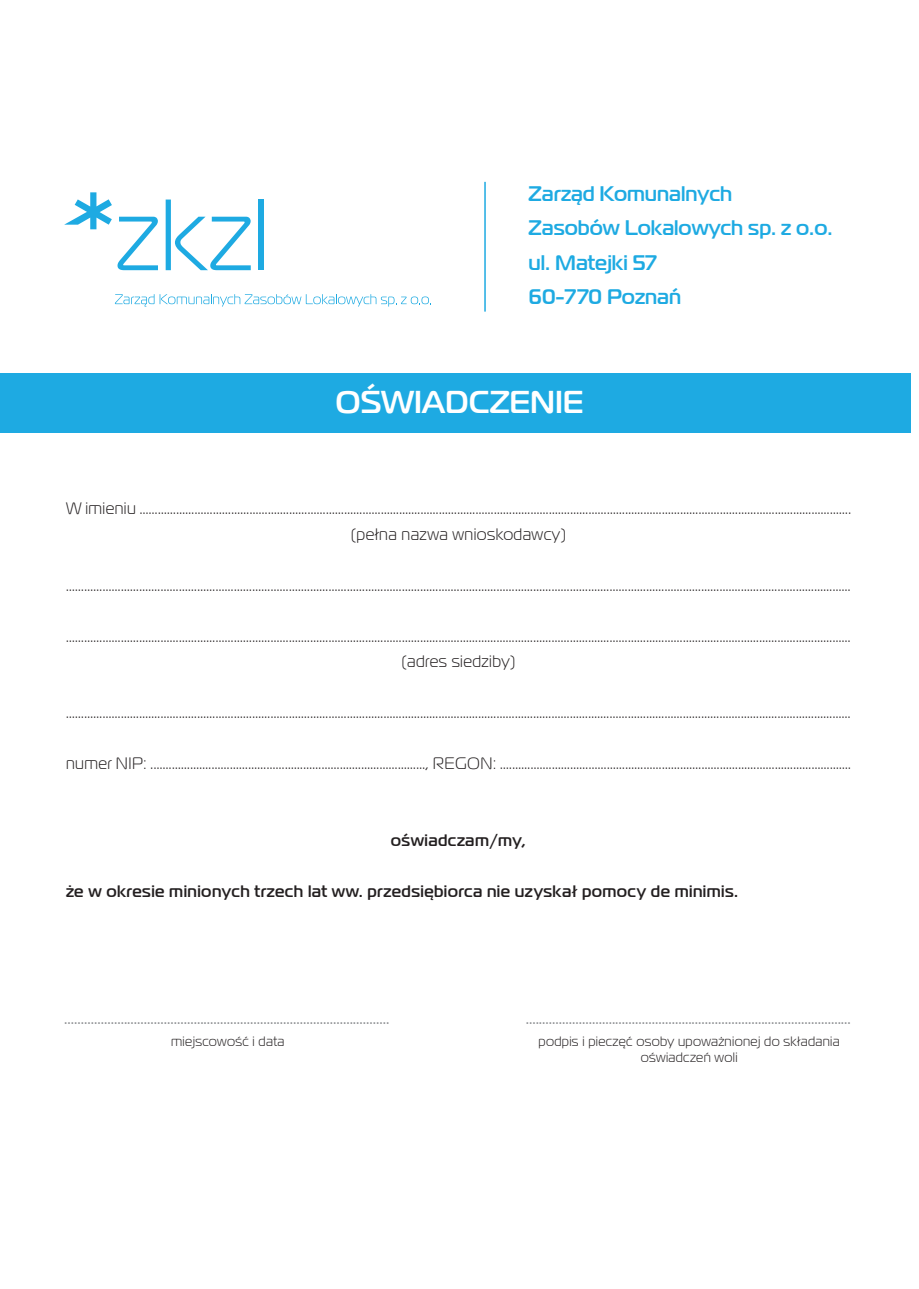
<style>
.page{position:relative;width:919px;height:1289px;background:#fff}
.page>*{position:absolute;margin:0;border:0;box-sizing:border-box;transform-origin:0 0}
.t1{font:500 31.5px "Magistral";color:#fff}
.t2{font:500 21px "Magistral";color:#1eaae2}
.t3{font:300 16.5px "Magistral";letter-spacing:.025em;color:#231f20}
.t4{font:16.5px "Magistral";color:#939598}
.t5{font:500 16.5px "Magistral";letter-spacing:.025em;color:#231f20}
.t6{font:300 13.5px/16.2px "Magistral";letter-spacing:.025em;color:#231f20;text-align:center}
</style>
<div class="page">
<svg style="left:166px;top:199px;width:85px;height:71px"></svg>
<div style="left:258px;top:199px;width:6px;height:71px;background:#1eaae2"></div>
<svg style="left:64px;top:192px;width:94px;height:78px"></svg>
<svg style="left:115px;top:294px;width:39px;height:12px"></svg>
<svg style="left:160px;top:294px;width:147px;height:12px"></svg>
<svg style="left:313px;top:294px;width:118px;height:12px"></svg>
<hr style="left:484px;top:182px;width:1px;height:129px;background:#1eaae2">
<div style="left:0;top:373px;width:910px;height:60px;background:#1eaae2"></div>
<p class="t2" style="left:528px;top:180px;width:205px">Zarząd Komunalnych</p>
<p class="t2" style="left:528px;top:215px;width:305px">Zasobów Lokalowych sp. z o.o.</p>
<p class="t2" style="left:528px;top:249px;width:130px">ul. Matejki 57</p>
<p class="t2" style="left:528px;top:284px;width:154px">60-770 Poznań</p>
<p class="t1" style="left:335px;top:383px;width:249px">OŚWIADCZENIE</p>
<p class="t3" style="left:66px;top:498px;width:786px">W imieniu .........................................................................................................................................................................................................................................</p>
<p class="t3" style="left:351px;top:524px;width:217px">(pełna nazwa wnioskodawcy)</p>
<p class="t3" style="left:66px;top:575px;width:786px">.................................................................................................................................................................................................................................................................</p>
<p class="t3" style="left:66px;top:626px;width:786px">.................................................................................................................................................................................................................................................................</p>
<p class="t3" style="left:401px;top:651px;width:115px">(adres siedziby)</p>
<p class="t3" style="left:66px;top:702px;width:786px">.................................................................................................................................................................................................................................................................</p>
<p class="t3" style="left:66px;top:753px;width:786px">numer NIP: .........................................................................................., REGON: ...................................................................................................................</p>
<p class="t5" style="left:391px;top:829px;width:137px">oświadczam/my,</p>
<p class="t5" style="left:66px;top:880px;width:673px">że w okresie minionych trzech lat ww. przedsiębiorca nie uzyskał pomocy de minimis.</p>
<p class="t4" style="left:64px;top:1008px;width:327px">..................................................................................................</p>
<p class="t4" style="left:525px;top:1008px;width:327px">..................................................................................................</p>
<p class="t6" style="left:171px;top:1032px;width:115px">miejscowość i data</p>
<p class="t6" style="left:538px;top:1032px;width:302px">podpis i pieczęć osoby upoważnionej do składania oświadczeń woli</p>
</div>
